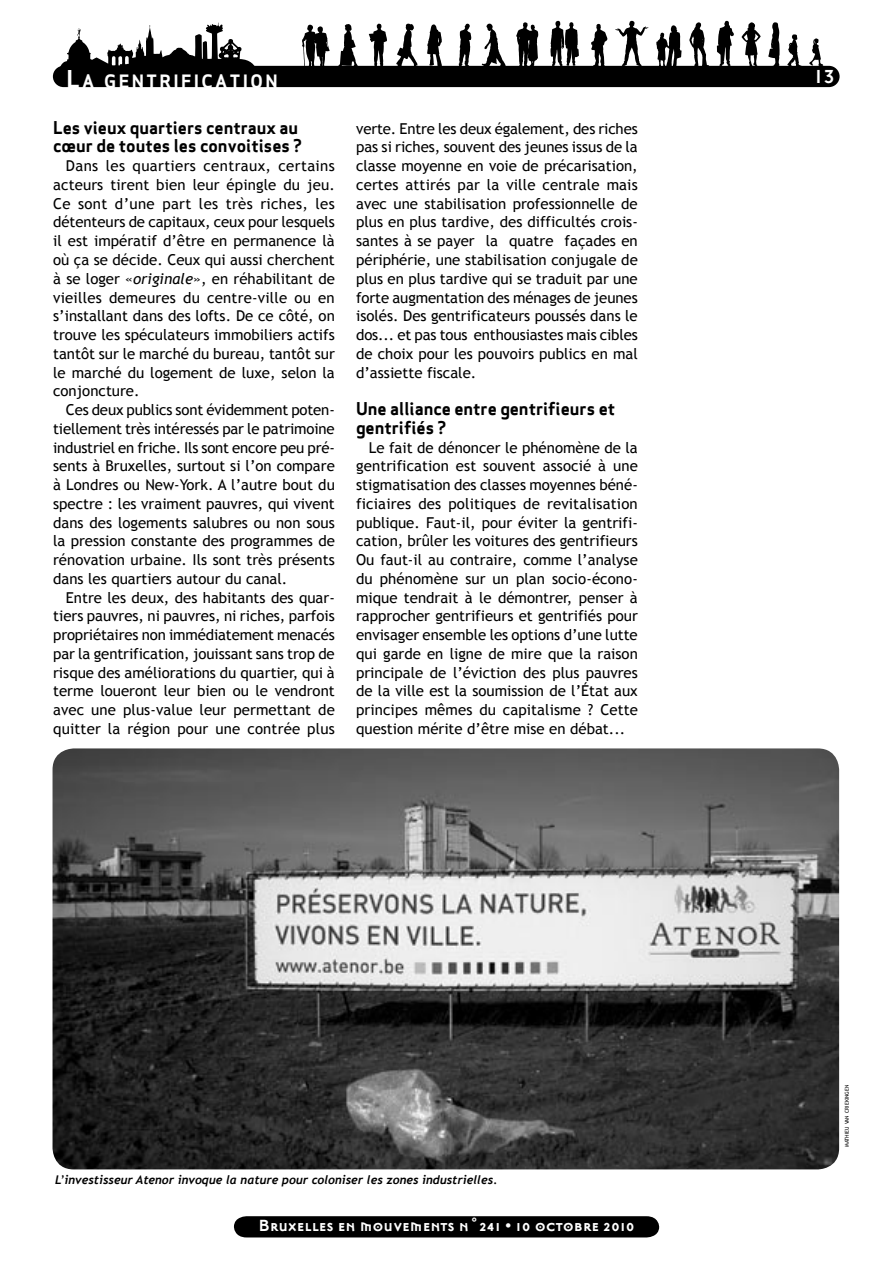
<style>
.page{position:relative;width:893px;height:1263px;background:#fff}
.page>*{position:absolute;margin:0;border:0;box-sizing:border-box;transform-origin:0 0}
.t1{font:700 21px "Mason Sans";color:#fff}
.t2{font:700 18px "Mason Sans Alternate";color:#fff}
.t3{font:18px "Apex Sans Bold ST";letter-spacing:.135em;color:#fff}
.t4{font:17.25px/18.8px "Apex Sans Bold ST";color:#000}
.t5{font:15px/18.8px "Trebuchet MS";color:#000;text-align:justify}
.t6{font:italic 700 12px "Trebuchet";color:#000}
.t7{font:5.25px "Trebuchet MS";color:#000}
.s1{font-size:24px}
.s2{font-style:italic}
.s3{font-family:"Trebuchet MS"}
</style>
<div class="page">
<svg style="left:458px;top:24px;width:13px;height:42px"></svg>
<svg style="left:427px;top:24px;width:15px;height:42px"></svg>
<svg style="left:302px;top:24px;width:56px;height:42px"></svg>
<svg style="left:369px;top:24px;width:18px;height:42px"></svg>
<svg style="left:395px;top:24px;width:23px;height:42px"></svg>
<svg style="left:482px;top:24px;width:24px;height:42px"></svg>
<svg style="left:615px;top:21px;width:33px;height:45px"></svg>
<svg style="left:689px;top:22px;width:20px;height:44px"></svg>
<svg style="left:656px;top:25px;width:26px;height:41px"></svg>
<svg style="left:717px;top:21px;width:17px;height:45px"></svg>
<svg style="left:550px;top:21px;width:29px;height:45px"></svg>
<svg style="left:591px;top:24px;width:16px;height:42px"></svg>
<svg style="left:516px;top:22px;width:22px;height:44px"></svg>
<svg style="left:741px;top:22px;width:20px;height:44px"></svg>
<svg style="left:809px;top:38px;width:14px;height:28px"></svg>
<svg style="left:787px;top:34px;width:14px;height:32px"></svg>
<svg style="left:768px;top:22px;width:12px;height:44px"></svg>
<div style="left:53px;top:66px;width:787px;height:21px;background:#000;border-radius:11px"></div>
<svg style="left:59px;top:22px;width:198px;height:45px"></svg>
<div style="left:234px;top:1216px;width:425px;height:21px;background:#000"></div>
<img style="left:53px;top:748px;width:786px;height:421px">
<p class="t3" style="left:67px;top:70px;width:213px"><span class="s1">L</span>A GENTRIFICATION</p>
<p class="t4" style="left:53px;top:118px;width:250px">Les vieux quartiers centraux au cœur de toutes les convoitises ?</p>
<p class="t5" style="left:53px;top:157px;width:283px;text-indent:13px">Dans les quartiers centraux, certains acteurs tirent bien leur épingle du jeu.<br>Ce sont d’une part les très riches, les détenteurs de capitaux, ceux pour lesquels il est impératif d’être en permanence là où ça se décide. Ceux qui aussi cherchent à se loger «<span class="s2">originale</span>», en réhabilitant de vieilles demeures du centre-ville ou en s’installant dans des lofts. De ce côté, on trouve les spéculateurs immobiliers actifs tantôt sur le marché du bureau, tantôt sur le marché du logement de luxe, selon la conjoncture.</p>
<p class="t5" style="left:53px;top:401px;width:283px;text-indent:13px">Ces deux publics sont évidemment poten&shy;tiellement très intéressés par le patrimoine industriel en friche. Ils sont encore peu pré&shy;sents à Bruxelles, surtout si l’on compare à Londres ou New-York. A l’autre bout du spectre : les vraiment pauvres, qui vivent dans des logements salubres ou non sous la pression constante des programmes de rénovation urbaine. Ils sont très présents dans les quartiers autour du canal.</p>
<p class="t5" style="left:53px;top:588px;width:283px;text-indent:13px">Entre les deux, des habitants des quar&shy;tiers pauvres, ni pauvres, ni riches, parfois propriétaires non immédiatement menacés par la gentrification, jouissant sans trop de risque des améliorations du quartier, qui à terme loueront leur bien ou le vendront avec une plus-value leur permettant de quitter la région pour une contrée plus</p>
<p class="t5" style="left:356px;top:119px;width:283px">verte. Entre les deux également, des riches pas si riches, souvent des jeunes issus de la classe moyenne en voie de précarisation, certes attirés par la ville centrale mais avec une stabilisation professionnelle de plus en plus tardive, des difficultés crois&shy;santes à se payer la quatre façades en périphérie, une stabilisation conjugale de plus en plus tardive qui se traduit par une forte augmentation des ménages de jeunes isolés. Des gentrificateurs poussés dans le dos... et pas tous enthousiastes mais cibles de choix pour les pouvoirs publics en mal d’assiette fiscale.</p>
<p class="t4" style="left:356px;top:399px;width:261px">Une alliance entre gentrifieurs et gentrifiés ?</p>
<p class="t5" style="left:356px;top:438px;width:283px;text-indent:13px">Le fait de dénoncer le phénomène de la gentrification est souvent associé à une stigmatisation des classes moyennes béné&shy;ficiaires des politiques de revitalisation publique. Faut-il, pour éviter la gentrifi&shy;cation, brûler les voitures des gentrifieurs Ou faut-il au contraire, comme l’analyse du phénomène sur un plan socio-écono&shy;mique tendrait à le démontrer, penser à rapprocher gentrifieurs et gentrifiés pour envisager ensemble les options d’une lutte qui garde en ligne de mire que la raison principale de l’éviction des plus pauvres de la ville est la soumission de l’État aux principes mêmes du capitalisme ? Cette question mérite d’être mise en débat...</p>
<p class="t6" style="left:55px;top:1173px;width:444px">L’investisseur Atenor invoque la nature pour coloniser les zones industrielles.</p>
<p class="t2" style="left:258px;top:1215px;width:378px">Bruxelles en mouvements n<span class="s3">°</span>241 • 10 octobre 2010</p>
<h1 class="t1" style="left:814px;top:64px;width:23px">13</h1>
<p class="t7" style="left:844px;top:1147px;width:64px;rotate:-90deg">MATHIEU VAN CRIEKINGEN</p>
</div>
